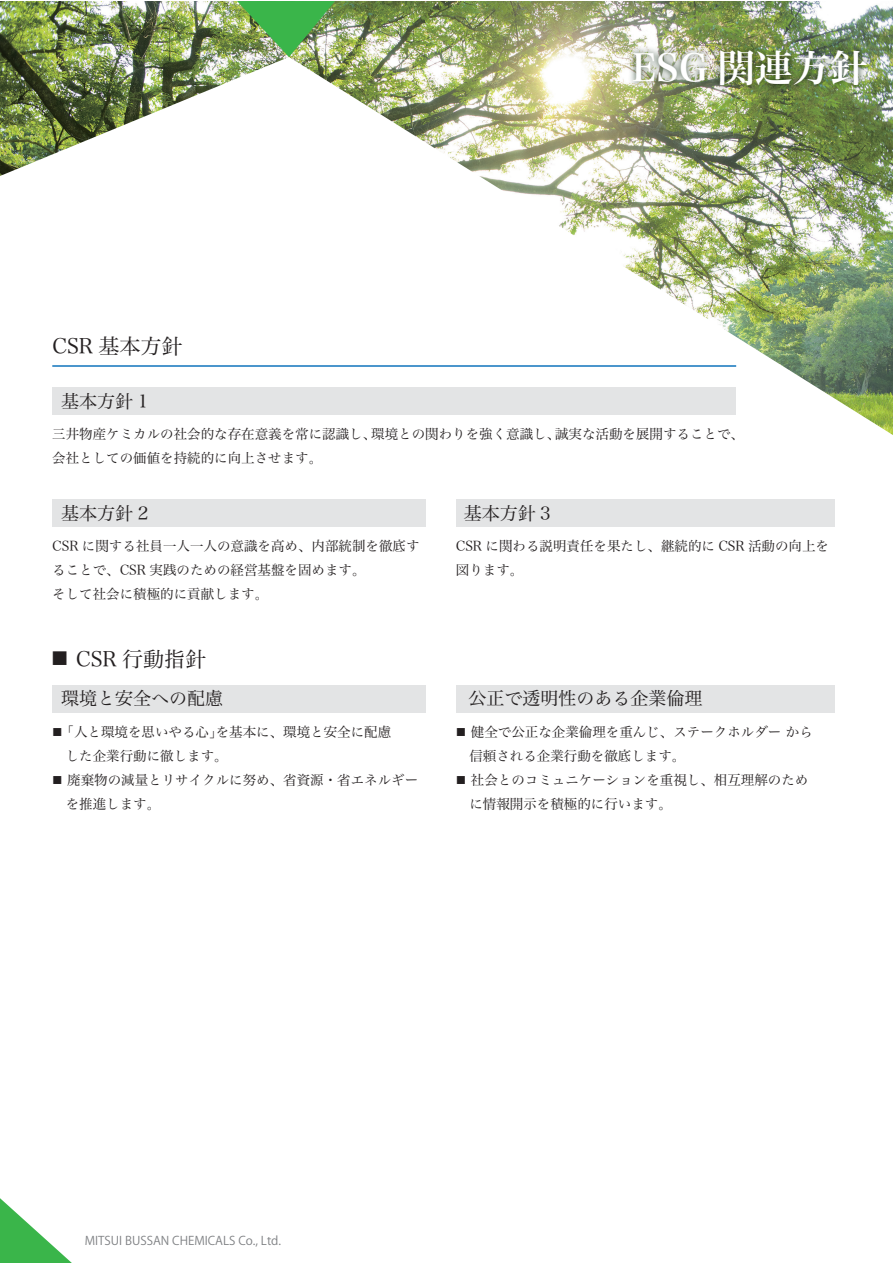
<style>
.page{position:relative;width:893px;height:1263px;background:#fff}
.page>*{position:absolute;margin:0;border:0;box-sizing:border-box;transform-origin:0 0}
.t1{font:37.5px "Hira Min Pro W6";color:#fff}
.t2{font:21px "Hira Min Pro W3";color:#231f20}
.t3{font:18px "Hira Min Pro W3";color:#231f20}
.t4{font:13.5px/24px "Hira Min Pro W3";color:#231f20}
.t5{font:12px "Koz Go Pro";color:#808285}
.s1{font-size:18px}
.s2{font-size:10.5px}
</style>
<div class="page">
<img style="left:0;top:1px;width:893px;height:56px">
<img style="left:0;top:57px;width:893px;height:656px">
<img style="left:237px;top:1px;width:98px;height:56px">
<svg style="left:0;top:1198px;width:72px;height:65px"></svg>
<img style="left:621px;top:39px;width:257px;height:67px">
<hr style="left:52px;top:365px;width:684px;height:2px;background:#1074bc">
<div style="left:52px;top:388px;width:684px;height:27px;background:#e3e4e5"></div>
<div style="left:52px;top:499px;width:373px;height:27px;background:#e3e4e5"></div>
<div style="left:456px;top:499px;width:378px;height:27px;background:#e3e4e5"></div>
<div style="left:52px;top:685px;width:373px;height:27px;background:#e3e4e5"></div>
<div style="left:456px;top:685px;width:378px;height:27px;background:#e3e4e5"></div>
<h2 class="t2" style="left:52px;top:328px;width:132px">CSR 基本方針</h2>
<h3 class="t3" style="left:61px;top:386px;width:89px">基本方針 1</h3>
<h1 class="t1" style="left:632px;top:35px;width:237px">ESG 関連方針</h1>
<p class="t4" style="left:52px;top:421px;width:693px">三井物産ケミカルの社会的な存在意義を常に認識し、環境との関わりを強く意識し、誠実な活動を展開することで、会社としての価値を持続的に向上させます。</p>
<h3 class="t3" style="left:61px;top:497px;width:89px">基本方針 2</h3>
<h3 class="t3" style="left:464px;top:497px;width:89px">基本方針 3</h3>
<p class="t4" style="left:52px;top:533px;width:369px">CSR に関する社員一人一人の意識を高め、内部統制を徹底することで、CSR 実践のための経営基盤を固めます。<br>そして社会に積極的に貢献します。</p>
<p class="t4" style="left:456px;top:533px;width:375px">CSR に関わる説明責任を果たし、継続的に CSR 活動の向上を図ります。</p>
<h2 class="t2" style="left:51px;top:641px;width:157px"><span class="s1">■</span> CSR 行動指針</h2>
<h3 class="t3" style="left:61px;top:683px;width:163px">環境と安全への配慮</h3>
<h3 class="t3" style="left:468px;top:683px;width:235px">公正で透明性のある企業倫理</h3>
<p class="t4" style="left:66px;top:719px;width:327px;text-indent:-13px"><span class="s2">■</span> ｢人と環境を思いやる心｣を基本に、環境と安全に配慮した企業行動に徹します。</p>
<p class="t4" style="left:66px;top:767px;width:354px;text-indent:-13px"><span class="s2">■</span> 廃棄物の減量とリサイクルに努め、省資源・省エネルギーを推進します。</p>
<p class="t4" style="left:469px;top:719px;width:345px;text-indent:-13px"><span class="s2">■</span> 健全で公正な企業倫理を重んじ、ステークホルダー から信頼される企業行動を徹底します。</p>
<p class="t4" style="left:469px;top:767px;width:341px;text-indent:-13px"><span class="s2">■</span> 社会とのコミュニケーションを重視し、相互理解のために情報開示を積極的に行います。</p>
<p class="t5" style="left:85px;top:1233px;width:198px">MITSUI BUSSAN CHEMICALS Co., Ltd.</p>
</div>
